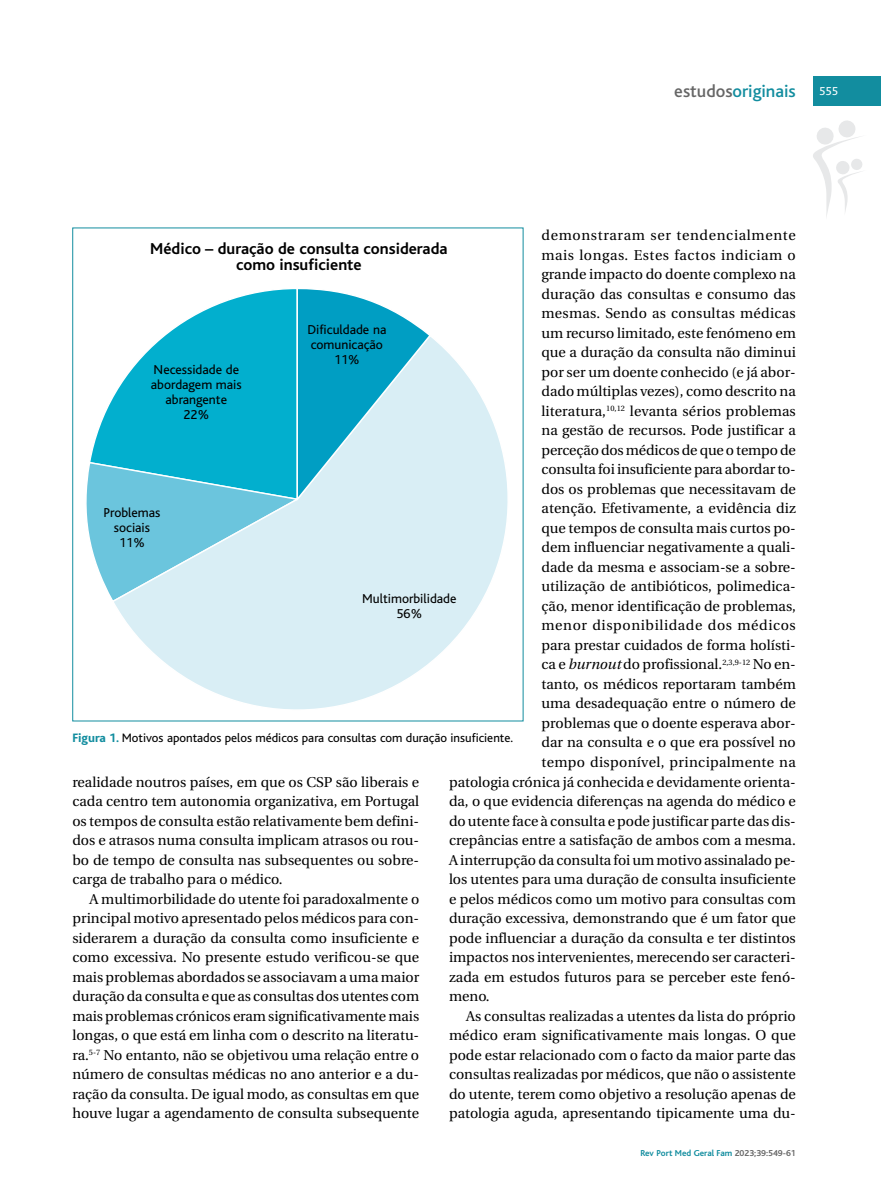
<style>
.page{position:relative;width:881px;height:1191px;background:#fff}
.page>*{position:absolute;margin:0;border:0;box-sizing:border-box;transform-origin:0 0}
.t1{font:500 18px "Bliss";color:#128d9f}
.t2{font:700 16.5px/16.5px "Bliss";color:#000;text-align:center}
.t3{font:14.25px/19.5px "Utopia";color:#000;text-align:justify}
.t4{font:14.25px "Utopia";letter-spacing:.045em;color:#000}
.t5{font:14.25px "Utopia";letter-spacing:.025em;color:#000}
.t6{font:14.25px "Utopia";letter-spacing:.04em;color:#000}
.t7{font:14.25px "Utopia";letter-spacing:.02em;color:#000}
.t8{font:13.5px/15px "Bliss";color:#000;text-align:center}
.t9{font:12.75px "Bliss";color:#000}
.t10{font:12px "Bliss";color:#fff}
.t11{font:700 9px "Bliss";color:#128d9f}
.s1{color:#666}
.s2{font-style:italic}
.s3{font-weight:800;color:#128d9f}
</style>
<div class="page">
<svg style="left:813px;top:120px;width:49px;height:97px"></svg>
<div style="left:812px;top:77px;width:68px;height:29px;background:#128d9f"></div>
<svg style="left:115px;top:338px;width:393px;height:372px"></svg>
<svg style="left:86px;top:289px;width:346px;height:314px;background:#74cee1"></svg>
<p class="t1" style="left:674px;top:85px;width:123px"><span class="s1">estudos</span>originais</p>
<p class="t10" style="left:819px;top:87px;width:20px">555</p>
<p class="t4" style="left:541px;top:230px;width:256px">demonstraram ser tendencialmente</p>
<p class="t6" style="left:541px;top:249px;width:256px">mais longas. Estes factos indiciam o</p>
<p class="t3" style="left:541px;top:266px;width:256px">grande impacto do doente complexo na</p>
<p class="t3" style="left:541px;top:285px;width:256px">duração das consultas e consumo das</p>
<p class="t7" style="left:541px;top:308px;width:256px">mesmas. Sendo as consultas médicas</p>
<p class="t3" style="left:541px;top:324px;width:256px">um recurso limitado, este fenómeno em</p>
<p class="t3" style="left:541px;top:344px;width:256px">que a duração da consulta não diminui</p>
<p class="t3" style="left:541px;top:363px;width:256px">por ser um doente conhecido (e já abor-</p>
<p class="t3" style="left:541px;top:383px;width:256px">dado múltiplas vezes), como descrito na</p>
<p class="t3" style="left:541px;top:402px;width:256px">literatura,<sup>10,12</sup> levanta sérios problemas</p>
<p class="t3" style="left:541px;top:422px;width:256px">na gestão de recursos. Pode justificar a</p>
<p class="t3" style="left:541px;top:441px;width:256px">perceção dos médicos de que o tempo de</p>
<p class="t3" style="left:541px;top:461px;width:256px">consulta foi insuficiente para abordar to-</p>
<p class="t3" style="left:541px;top:480px;width:256px">dos os problemas que necessitavam de</p>
<p class="t3" style="left:541px;top:500px;width:256px">atenção. Efetivamente, a evidência diz</p>
<p class="t3" style="left:541px;top:519px;width:256px">que tempos de consulta mais curtos po-</p>
<p class="t3" style="left:541px;top:539px;width:256px">dem influenciar negativamente a quali-</p>
<p class="t3" style="left:541px;top:558px;width:256px">dade da mesma e associam-se a sobre-</p>
<p class="t3" style="left:541px;top:578px;width:256px">utilização de antibióticos, polimedica-</p>
<p class="t3" style="left:541px;top:597px;width:256px">ção, menor identificação de problemas,</p>
<p class="t4" style="left:541px;top:620px;width:256px">menor disponibilidade dos médicos</p>
<p class="t3" style="left:541px;top:636px;width:256px">para prestar cuidados de forma holísti-</p>
<p class="t3" style="left:541px;top:656px;width:256px">ca e <span class="s2">burnout</span> do profissional.<sup>2,3,9-12</sup> No en-</p>
<p class="t3" style="left:541px;top:675px;width:256px">tanto, os médicos reportaram também</p>
<p class="t3" style="left:541px;top:695px;width:256px">uma desadequação entre o número de</p>
<p class="t3" style="left:541px;top:714px;width:256px">problemas que o doente esperava abor-</p>
<p class="t3" style="left:541px;top:734px;width:256px">dar na consulta e o que era possível no</p>
<p class="t5" style="left:541px;top:756px;width:256px">tempo disponível, principalmente na</p>
<p class="t3" style="left:449px;top:773px;width:348px">patologia crónica já conhecida e devidamente orienta-</p>
<p class="t3" style="left:449px;top:792px;width:348px">da, o que evidencia diferenças na agenda do médico e</p>
<p class="t3" style="left:449px;top:812px;width:348px">do utente face à consulta e pode justificar parte das dis-</p>
<p class="t3" style="left:449px;top:831px;width:348px">crepâncias entre a satisfação de ambos com a mesma.</p>
<p class="t3" style="left:449px;top:851px;width:348px">A interrupção da consulta foi um motivo assinalado pe-</p>
<p class="t3" style="left:449px;top:870px;width:348px">los utentes para uma duração de consulta insuficiente</p>
<p class="t3" style="left:449px;top:890px;width:348px">e pelos médicos como um motivo para consultas com</p>
<p class="t3" style="left:449px;top:909px;width:348px">duração excessiva, demonstrando que é um fator que</p>
<p class="t3" style="left:449px;top:929px;width:348px">pode influenciar a duração da consulta e ter distintos</p>
<p class="t3" style="left:449px;top:948px;width:348px">impactos nos intervenientes, merecendo ser caracteri-</p>
<p class="t3" style="left:449px;top:968px;width:348px">zada em estudos futuros para se perceber este fenó-</p>
<p class="t3" style="left:449px;top:987px;width:42px">meno.</p>
<p class="t3" style="left:466px;top:1007px;width:331px">As consultas realizadas a utentes da lista do próprio</p>
<p class="t3" style="left:449px;top:1026px;width:348px">médico eram significativamente mais longas. O que</p>
<p class="t3" style="left:449px;top:1046px;width:348px">pode estar relacionado com o facto da maior parte das</p>
<p class="t3" style="left:449px;top:1065px;width:348px">consultas realizadas por médicos, que não o assistente</p>
<p class="t3" style="left:449px;top:1085px;width:348px">do utente, terem como objetivo a resolução apenas de</p>
<p class="t3" style="left:449px;top:1104px;width:348px">patologia aguda, apresentando tipicamente uma du-</p>
<p class="t2" style="left:150px;top:242px;width:299px">Médico – duração de consulta considerada como insuficiente</p>
<p class="t8" style="left:307px;top:323px;width:80px">Dificuldade na comunicação<br>11%</p>
<p class="t8" style="left:151px;top:363px;width:92px">Necessidade de abordagem mais abrangente<br>22%</p>
<p class="t8" style="left:103px;top:506px;width:58px">Problemas sociais<br>11%</p>
<p class="t8" style="left:362px;top:592px;width:96px">Multimorbilidade<br>56%</p>
<p class="t9" style="left:72px;top:734px;width:442px"><span class="s3">Figura 1.</span> Motivos apontados pelos médicos para consultas com duração insuficiente.</p>
<p class="t3" style="left:72px;top:773px;width:348px">realidade noutros países, em que os CSP são liberais e cada centro tem autonomia organizativa, em Portugal os tempos de consulta estão relativamente bem defini&shy;dos e atrasos numa consulta implicam atrasos ou rou&shy;bo de tempo de consulta nas subsequentes ou sobre&shy;carga de trabalho para o médico.</p>
<p class="t3" style="left:72px;top:890px;width:348px;text-indent:17px">A multimorbilidade do utente foi paradoxalmente o principal motivo apresentado pelos médicos para con&shy;siderarem a duração da consulta como insuficiente e como excessiva. No presente estudo verificou-se que mais problemas abordados se associavam a uma maior duração da consulta e que as consultas dos utentes com mais problemas crónicos eram significativamente mais longas, o que está em linha com o descrito na literatu&shy;ra.<sup>5-7</sup> No entanto, não se objetivou uma relação entre o número de consultas médicas no ano anterior e a du&shy;ração da consulta. De igual modo, as consultas em que houve lugar a agendamento de consulta subsequente</p>
<p class="t11" style="left:640px;top:1149px;width:157px">Rev Port Med Geral Fam <span class="s1">2023;39:549-61</span></p>
</div>
